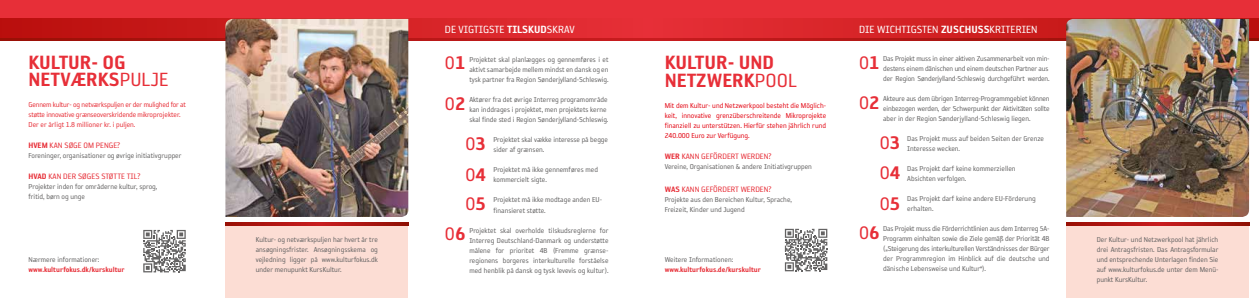
<style>
.page{position:relative;width:1259px;height:298px;background:#fff}
.page>*{position:absolute;margin:0;border:0;box-sizing:border-box;transform-origin:0 0}
.t1{font:22px/17.5px "Reykjavik One C Gauge";color:#e72f38}
.t2{font:20.9px/30px "Reykjavik One A Gauge";color:#e72f38}
.t3{font:12px "Reykjavik One A Gauge";color:#fff}
.t4{font:9px "Reykjavik One A Gauge";color:#e72f38}
.t5{font:8.2px/10px "Reykjavik One A Gauge";color:#646363}
.t6{font:8.2px/10px "Reykjavik One A Gauge";color:#e30613;text-align:justify}
.t7{font:8.2px/10px "Reykjavik One A Gauge";letter-spacing:-.02em;color:#646363}
.t8{font:8.2px/10px "Reykjavik One A Gauge";letter-spacing:-.02em;color:#e72f38}
.t9{font:8.2px "Reykjavik One C Gauge";color:#e72f38}
.s1{font-family:"Reykjavik One A Gauge"}
.s2{font-family:"Reykjavik One C Gauge"}
</style>
<div class="page">
<div style="left:225px;top:222px;width:183px;height:76px;background:#fcddd4"></div>
<div style="left:0;top:0;width:1259px;height:21px;background:#e72f38"></div>
<svg style="left:0;top:19px;width:1259px;height:19px;background:#d32124"></svg>
<svg style="left:0;top:38px;width:1259px;height:3px;background:#b21614"></svg>
<img style="left:225px;top:19px;width:183px;height:198px">
<div style="left:1066px;top:222px;width:183px;height:76px;background:#fcddd4"></div>
<svg style="left:1066px;top:222px;width:183px;height:3px"></svg>
<svg style="left:225px;top:222px;width:183px;height:3px"></svg>
<svg style="left:785px;top:229px;width:42px;height:42px"></svg>
<svg style="left:143px;top:230px;width:43px;height:42px"></svg>
<img style="left:1066px;top:19px;width:183px;height:198px">
<h1 class="t1" style="left:28px;top:53px;width:141px">KULTUR- OG<br>NETVÆRKS<span class="s1">PULJE</span></h1>
<p class="t8" style="left:28px;top:99px;width:159px">Gennem kultur- og netværkspuljen er der mulighed for at støtte innovative grænseoverskridende mikroprojekter.<br>Der er årligt 1.8 millioner kr. i puljen.</p>
<p class="t4" style="left:28px;top:141px;width:93px"><span class="s2">HVEM</span> KAN SØGE OM PENGE?</p>
<p class="t5" style="left:28px;top:151px;width:155px">Foreninger, organisationer og øvrige initiativgrupper</p>
<p class="t4" style="left:28px;top:172px;width:113px"><span class="s2">HVAD</span> KAN DER SØGES STØTTE TIL?</p>
<p class="t5" style="left:28px;top:182px;width:130px">Projekter inden for områderne kultur, sprog, fritid, børn og unge</p>
<p class="t5" style="left:28px;top:255px;width:73px">Nærmere informationer:</p>
<p class="t9" style="left:28px;top:265px;width:98px">www.kulturfokus.dk/kurskultur</p>
<p class="t5" style="left:256px;top:235px;width:124px;text-align:justify">Kultur- og netværkspuljen har hvert år tre ansøgningsfrister. Ansøgningsskema og vejledning ligger på www.kulturfokus.dk under menupunkt KursKultur.</p>
<h3 class="t3" style="left:445px;top:23px;width:131px">DE VIGTIGSTE <span class="s2">TILSKUD</span>SKRAV</h3>
<h2 class="t2" style="left:445px;top:42px;width:22px;line-height:41.5px">0<span class="s2">1<br></span>0<span class="s2">2</span></h2>
<p class="t5" style="left:469px;top:55px;width:141px;text-align:justify">Projektet skal planlægges og gennemføres i et aktivt samarbejde mellem mindst en dansk og en tysk partner fra Region Sønderjylland-Schleswig.</p>
<p class="t5" style="left:469px;top:95px;width:141px">Aktører fra det øvrige Interreg programområde kan inddrages i projektet, men projektets kerne skal finde sted i Region Sønderjylland-Schleswig.</p>
<p class="t5" style="left:493px;top:135px;width:116px">Projektet skal vække interesse på begge sider af grænsen.</p>
<p class="t5" style="left:493px;top:165px;width:106px">Projektet må ikke gennemføres med kommercielt sigte.</p>
<p class="t5" style="left:493px;top:195px;width:110px">Projektet må ikke modtage anden EU&shy;finansieret støtte.</p>
<p class="t5" style="left:469px;top:225px;width:141px;text-align:justify">Projektet skal overholde tilskudsreglerne for Interreg Deutschland-Danmark og understøtte målene for prioritet 4B (Fremme grænse&shy;regionens borgeres interkulturelle forståelse med henblik på dansk og tysk levevis og kultur).</p>
<h2 class="t2" style="left:465px;top:129px;width:22px;text-align:justify">0<span class="s2">3<br></span>0<span class="s2">4<br></span>0<span class="s2">5</span></h2>
<h2 class="t2" style="left:445px;top:219px;width:22px">0<span class="s2">6</span></h2>
<h1 class="t1" style="left:664px;top:54px;width:134px">KULTUR- UND<br>NETZWERK<span class="s1">POOL</span></h1>
<p class="t6" style="left:664px;top:101px;width:163px">Mit dem Kultur- und Netzwerkpool besteht die Möglich&shy;keit, innovative grenzüberschreitende Mikroprojekte finanziell zu unterstützen. Hierfür stehen jährlich rund 240.000 Euro zur Verfügung.</p>
<p class="t4" style="left:664px;top:151px;width:108px"><span class="s2">WER</span> KANN GEFÖRDERT WERDEN?</p>
<p class="t5" style="left:664px;top:161px;width:149px">Vereine, Organisationen &amp; andere Initiativgruppen</p>
<p class="t4" style="left:664px;top:185px;width:108px"><span class="s2">WAS</span> KANN GEFÖRDERT WERDEN?</p>
<p class="t5" style="left:664px;top:195px;width:129px">Projekte aus den Bereichen Kultur, Sprache,<br>Freizeit, Kinder und Jugend</p>
<p class="t5" style="left:664px;top:255px;width:70px">Weitere Informationen:</p>
<p class="t9" style="left:664px;top:265px;width:98px">www.kulturfokus.de/kurskultur</p>
<h3 class="t3" style="left:859px;top:23px;width:180px">DIE WICHTIGSTEN <span class="s2">ZUSCHUSS</span>KRITERIEN</h3>
<p class="t7" style="left:883px;top:54px;width:168px">Das Projekt muss in einer aktiven Zusammenarbeit von min&shy;destens einem dänischen und einem deutschen Partner aus der Region Sønderjylland-Schleswig durchgeführt werden.</p>
<p class="t5" style="left:883px;top:94px;width:168px;text-align:justify">Akteure aus dem übrigen Interreg-Programmgebiet können einbezogen werden, der Schwerpunkt der Aktivitäten sollte aber in der Region Sønderjylland-Schleswig liegen.</p>
<p class="t5" style="left:907px;top:134px;width:138px">Das Projekt muss auf beiden Seiten der Grenze<br>Interesse wecken.</p>
<p class="t5" style="left:907px;top:164px;width:110px">Das Projekt darf keine kommerziellen<br>Absichten verfolgen.</p>
<p class="t5" style="left:907px;top:194px;width:130px">Das Projekt darf keine andere EU-Förderung erhalten.</p>
<p class="t5" style="left:883px;top:224px;width:168px;text-align:justify">Das Projekt muss die Förderrichtlinien aus dem Interreg 5A-Programm einhalten sowie die Ziele gemäß der Priorität 4B („Steigerung des interkulturellen Verständnisses der Bürger der Programmregion im Hinblick auf die deutsche und dänische Lebensweise und Kultur“).</p>
<h2 class="t2" style="left:859px;top:47px;width:22px">0<span class="s2">1</span></h2>
<h2 class="t2" style="left:859px;top:88px;width:22px">0<span class="s2">2</span></h2>
<h2 class="t2" style="left:879px;top:127px;width:22px">0<span class="s2">3</span></h2>
<h2 class="t2" style="left:879px;top:157px;width:22px;line-height:31.1px">0<span class="s2">4<br></span>0<span class="s2">5</span></h2>
<h2 class="t2" style="left:859px;top:218px;width:22px">0<span class="s2">6</span></h2>
<p class="t5" style="left:1096px;top:235px;width:123px;text-align:justify">Der Kultur- und Netzwerkpool hat jährlich drei Antragsfristen. Das Antragsformular und entsprechende Unterlagen finden Sie auf www.kulturfokus.de unter dem Menü&shy;punkt KursKultur.</p>
</div>
